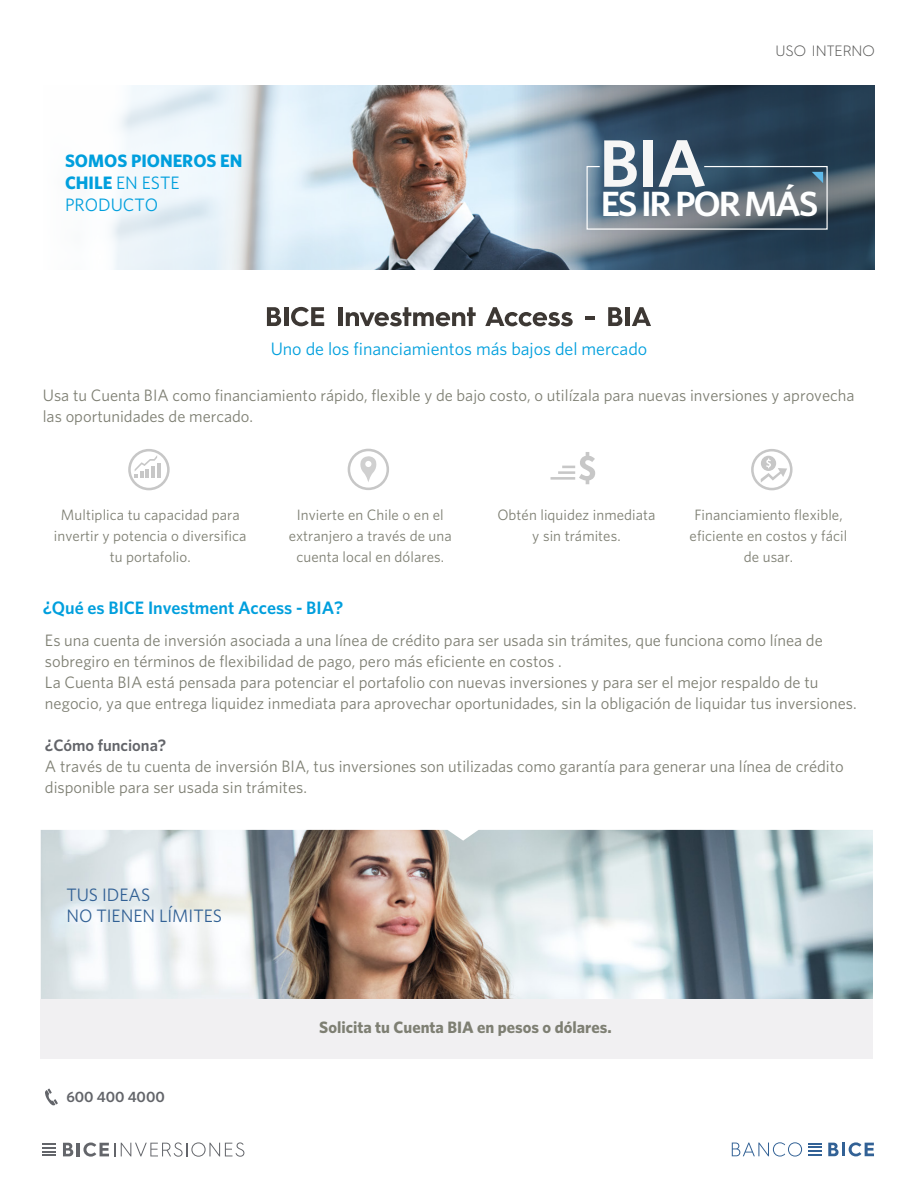
<style>
.page{position:relative;width:918px;height:1188px;background:#fff}
.page>*{position:absolute;margin:0;border:0;box-sizing:border-box;transform-origin:0 0}
.t1{font:600 67.2px "Whitney";color:#f6f6f6;scale:1.06 1}
.t2{font:600 35.1px "Whitney";letter-spacing:-.06em;color:#feffff;scale:1.06 1}
.t3{font:18px "Whitney";color:#009fdd}
.t4{font:700 18px/21.6px "Whitney";color:#009fdd}
.t5{font:600 18px "Whitney";color:#009fdd}
.t6{font:18px/21.6px "Whitney";color:#326195}
.t7{font:16.5px/21px "Whitney";color:#7e7f73}
.t8{font:700 16.5px "Whitney";color:#7e7f73}
.t9{font:600 16.5px "Whitney";color:#63656a}
.t10{font:15px/21px "Whitney";letter-spacing:.005em;color:#7e7f73;text-align:center}
.t11{font:600 15px "Whitney";color:#63656a}
.t12{font:300 15px "Hurme Geometric Sans 3";color:#575756}
.s1{font-weight:400}
</style>
<div class="page">
<img style="left:131px;top:85px;width:743px;height:185px">
<svg style="left:111px;top:86px;width:294px;height:184px"></svg>
<svg style="left:511px;top:86px;width:363px;height:183px;background:#51677a"></svg>
<img style="left:41px;top:830px;width:832px;height:169px">
<div style="left:41px;top:999px;width:832px;height:60px;background:#f1f0f2"></div>
<svg style="left:808px;top:1143px;width:14px;height:13px"></svg>
<svg style="left:828px;top:1142px;width:46px;height:14px"></svg>
<svg style="left:732px;top:1142px;width:70px;height:15px"></svg>
<svg style="left:42px;top:1143px;width:14px;height:13px"></svg>
<svg style="left:63px;top:1143px;width:46px;height:14px"></svg>
<svg style="left:115px;top:1142px;width:129px;height:15px"></svg>
<svg style="left:562px;top:452px;width:33px;height:32px"></svg>
<hr style="left:558px;top:471px;width:17px;height:3px;background:#c7c7c7">
<hr style="left:551px;top:477px;width:24px;height:3px;background:#c7c7c7">
<svg style="left:135px;top:455px;width:22px;height:23px"></svg>
<hr style="left:157px;top:463px;width:4px;height:15px;background:#c7c7c7">
<div style="left:128px;top:449px;width:42px;height:41px;border:3px solid #c7c7c7;border-radius:50%"></div>
<svg style="left:761px;top:456px;width:26px;height:27px"></svg>
<div style="left:751px;top:449px;width:42px;height:41px;border:3px solid #c7c7c7;border-radius:50%"></div>
<svg style="left:45px;top:1089px;width:13px;height:17px"></svg>
<svg style="left:360px;top:456px;width:17px;height:26px"></svg>
<div style="left:348px;top:449px;width:41px;height:41px;border:3px solid #c7c7c7;border-radius:50%"></div>
<svg style="left:586px;top:165px;width:242px;height:65px;background:#55697a"></svg>
<svg style="left:267px;top:307px;width:14px;height:19px"></svg>
<hr style="left:284px;top:307px;width:4px;height:19px;background:#3d3834">
<svg style="left:291px;top:307px;width:33px;height:19px"></svg>
<hr style="left:338px;top:307px;width:4px;height:19px;background:#3d3834">
<svg style="left:346px;top:307px;width:130px;height:19px"></svg>
<svg style="left:485px;top:307px;width:88px;height:19px"></svg>
<svg style="left:585px;top:317px;width:9px;height:3px"></svg>
<svg style="left:608px;top:307px;width:14px;height:19px"></svg>
<hr style="left:625px;top:307px;width:4px;height:19px;background:#3d3834">
<svg style="left:632px;top:307px;width:19px;height:19px"></svg>
<p class="t4" style="left:65px;top:150px;width:179px">SOMOS PIONEROS EN<br>CHILE <span class="s1">EN ESTE<br>PRODUCTO</span></p>
<p class="t12" style="left:776px;top:40px;width:101px">USO INTERNO</p>
<h1 class="t1" style="left:599px;top:119px;width:103px">BIA</h1>
<h2 class="t2" style="left:601px;top:181px;width:207px">ES IR POR MÁS</h2>
<p class="t3" style="left:271px;top:337px;width:378px">Uno de los financiamientos más bajos del mercado</p>
<p class="t7" style="left:43px;top:385px;width:813px">Usa tu Cuenta BIA como financiamiento rápido, flexible y de bajo costo, o utilízala para nuevas inversiones y aprovecha las oportunidades de mercado.</p>
<p class="t10" style="left:54px;top:503px;width:194px">Multiplica tu capacidad para invertir y potencia o diversifica tu portafolio.</p>
<p class="t10" style="left:289px;top:503px;width:165px">Invierte en Chile o en el extranjero a través de una cuenta local en dólares.</p>
<p class="t10" style="left:497px;top:503px;width:160px">Obtén liquidez inmediata y sin trámites.</p>
<p class="t10" style="left:690px;top:503px;width:159px">Financiamiento flexible, eficiente en costos y fácil de usar.</p>
<p class="t5" style="left:43px;top:596px;width:302px">¿Qué es BICE Investment Access - BIA?</p>
<p class="t7" style="left:45px;top:629px;width:813px">Es una cuenta de inversión asociada a una línea de crédito para ser usada sin trámites, que funciona como línea de sobregiro en términos de flexibilidad de pago, pero más eficiente en costos .<br>La Cuenta BIA está pensada para potenciar el portafolio con nuevas inversiones y para ser el mejor respaldo de tu negocio, ya que entrega liquidez inmediata para aprovechar oportunidades, sin la obligación de liquidar tus inversiones.</p>
<p class="t9" style="left:45px;top:734px;width:123px">¿Cómo funciona?</p>
<p class="t7" style="left:45px;top:755px;width:800px">A través de tu cuenta de inversión BIA, tus inversiones son utilizadas como garantía para generar una línea de crédito disponible para ser usada sin trámites.</p>
<p class="t6" style="left:66px;top:883px;width:157px">TUS IDEAS<br>NO TIENEN LÍMITES</p>
<p class="t11" style="left:66px;top:1087px;width:100px">600 400 4000</p>
<p class="t8" style="left:319px;top:1016px;width:294px">Solicita tu Cuenta BIA en pesos o dólares.</p>
</div>
